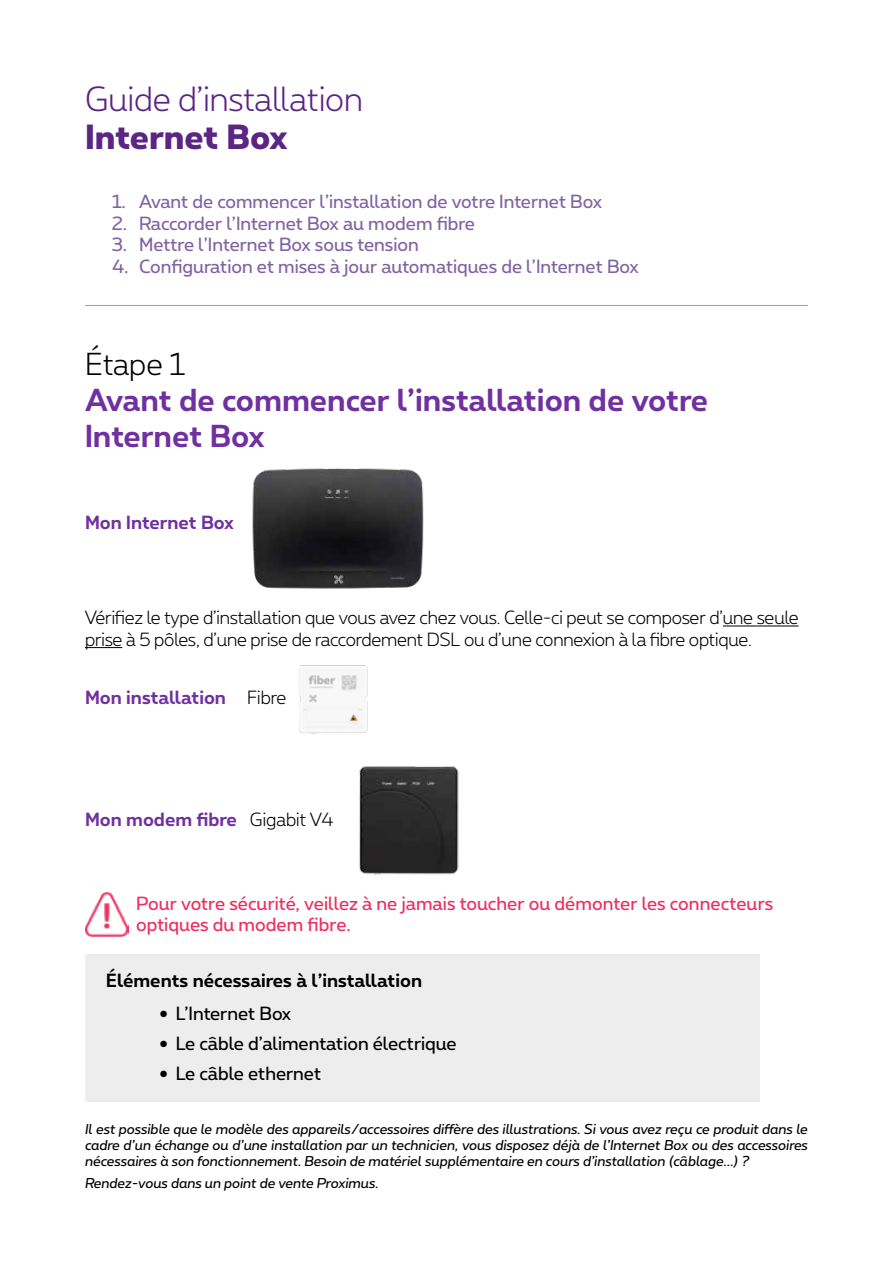
<style>
.page{position:relative;width:893px;height:1263px;background:#fff}
.page>*{position:absolute;margin:0;border:0;box-sizing:border-box;transform-origin:0 0}
.t1{font:300 33px "Proximus";color:#5c2483}
.t2{font:800 33px "Proximus";color:#5c2483}
.t3{font:700 30px/36px "Proximus";color:#7030a0}
.t4{font:300 30px "Proximus";color:#000}
.t5{font:18px "Proximus";color:#8064a2}
.t6{font:300 18px/21.6px "Proximus";letter-spacing:-.01em;color:#000}
.t7{font:18px/21.6px "Proximus";letter-spacing:.005em;color:#ed2d5d}
.t8{font:18px "Proximus";color:#000}
.t9{font:700 18px "Proximus";color:#7030a0}
.t10{font:700 18px "Proximus";color:#000}
.t11{font:italic 13.5px/16.2px "Proximus";color:#000;text-align:justify}
.s1{font-weight:300;color:#000}
</style>
<div class="page">
<hr style="left:723px;top:625px;width:76px;height:1px;background:#000">
<hr style="left:85px;top:647px;width:37px;height:1px;background:#000">
<img style="left:252px;top:468px;width:172px;height:121px">
<img style="left:299px;top:665px;width:69px;height:70px">
<img style="left:359px;top:766px;width:100px;height:109px">
<div style="left:85px;top:954px;width:675px;height:148px;background:#ededed"></div>
<hr style="left:85px;top:305px;width:723px;height:1px;background:#9d9d9c">
<img style="left:85px;top:892px;width:44px;height:44px">
<h1 class="t1" style="left:85px;top:77px;width:279px">Guide d’installation</h1>
<h1 class="t2" style="left:85px;top:113px;width:204px">Internet Box</h1>
<h3 class="t5" style="left:112px;top:189px;width:492px">1. Avant de commencer l’installation de votre Internet Box</h3>
<h3 class="t5" style="left:112px;top:211px;width:364px">2. Raccorder l’Internet Box au modem fibre</h3>
<h3 class="t5" style="left:112px;top:232px;width:308px">3. Mettre l’Internet Box sous tension</h3>
<h3 class="t5" style="left:112px;top:254px;width:528px">4. Configuration et mises à jour automatiques de l’Internet Box</h3>
<h2 class="t4" style="left:85px;top:343px;width:102px">Étape 1</h2>
<h2 class="t3" style="left:85px;top:380px;width:624px">Avant de commencer l’installation de votre<br>Internet Box</h2>
<h3 class="t9" style="left:85px;top:509px;width:150px">Mon Internet Box</h3>
<h3 class="t6" style="left:85px;top:606px;width:715px">Vérifiez le type d’installation que vous avez chez vous. Celle-ci peut se composer d’une seule prise à 5 pôles, d’une prise de raccordement DSL ou d’une connexion à la fibre optique.</h3>
<h3 class="t9" style="left:85px;top:684px;width:203px">Mon installation <span class="s1">Fibre</span></h3>
<h3 class="t9" style="left:85px;top:806px;width:250px">Mon modem fibre <span class="s1">Gigabit V4</span></h3>
<h3 class="t7" style="left:136px;top:891px;width:639px">Pour votre sécurité, veillez à ne jamais toucher ou démonter les connecteurs optiques du modem fibre.</h3>
<h3 class="t10" style="left:106px;top:967px;width:317px">Éléments nécessaires à l’installation</h3>
<h3 class="t8" style="left:160px;top:1001px;width:132px">● L’Internet Box</h3>
<h3 class="t8" style="left:160px;top:1031px;width:298px">● Le câble d’alimentation électrique</h3>
<h3 class="t8" style="left:160px;top:1061px;width:162px">● Le câble ethernet</h3>
<p class="t11" style="left:85px;top:1120px;width:724px">Il est possible que le modèle des appareils/accessoires diffère des illustrations. Si vous avez reçu ce produit dans le cadre d’un échange ou d’une installation par un technicien, vous disposez déjà de l’Internet Box ou des accessoires nécessaires à son fonctionnement. Besoin de matériel supplémentaire en cours d’installation (câblage...) ?</p>
<p class="t11" style="left:85px;top:1174px;width:295px">Rendez-vous dans un point de vente Proximus.</p>
</div>
